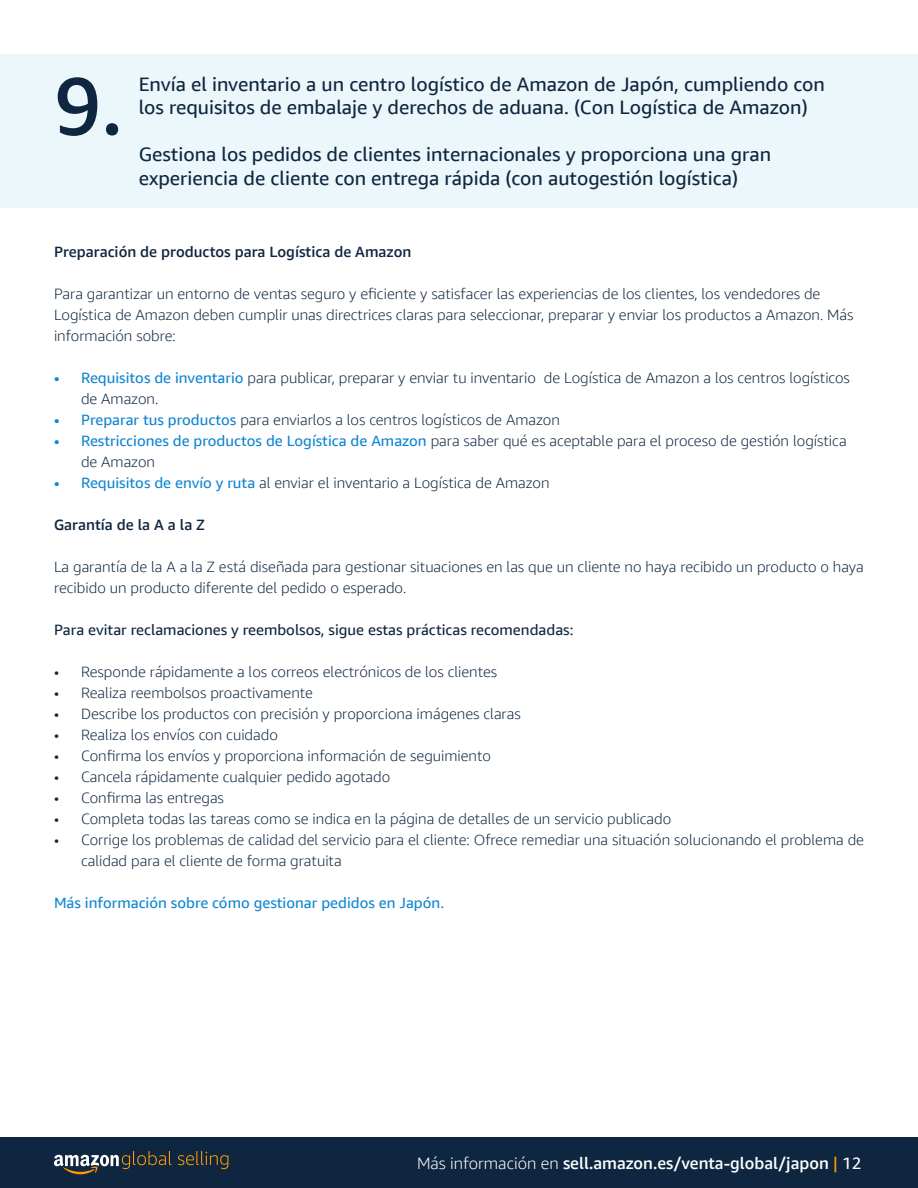
<style>
.page{position:relative;width:918px;height:1188px;background:#fff}
.page>*{position:absolute;margin:0;border:0;box-sizing:border-box;transform-origin:0 0}
.t1{font:500 81px "Amazon Ember";color:#0f2640}
.t2{font:19.5px/23.4px "Amazon Ember Display";color:#0f2640}
.t3{font:500 16.5px "Amazon Ember Display";color:#fff}
.t4{font:300 15px/21px "Amazon Ember Display";color:#0f2640}
.t5{font:15px "Amazon Ember Display";color:#0f2640}
.t6{font:500 15px "Amazon Ember Display";color:#0f2640}
.t7{font:15px "Amazon Ember Display";color:#0f86d1}
.s1{font-weight:400;color:#0f86d1}
.s2{font-weight:300}
.s3{font-weight:400;color:#f90}
.s4{font-weight:400}
</style>
<div class="page">
<div style="left:0;top:1137px;width:918px;height:51px;background:#0f2640"></div>
<svg style="left:54px;top:1151px;width:174px;height:23px"></svg>
<div style="left:0;top:54px;width:918px;height:153px;background:#ebf7fa"></div>
<h1 class="t1" style="left:54px;top:56px;width:70px">9.</h1>
<h2 class="t2" style="left:139px;top:73px;width:688px">Envía el inventario a un centro logístico de Amazon de Japón, cumpliendo con los requisitos de embalaje y derechos de aduana. (Con Logística de Amazon)</h2>
<h2 class="t2" style="left:139px;top:143px;width:634px">Gestiona los pedidos de clientes internacionales y proporciona una gran experiencia de cliente con entrega rápida (con autogestión logística)</h2>
<p class="t6" style="left:54px;top:243px;width:359px">Preparación de productos para Logística de Amazon</p>
<p class="t4" style="left:54px;top:284px;width:801px">Para garantizar un entorno de ventas seguro y eficiente y satisfacer las experiencias de los clientes, los vendedores de<br>Logística de Amazon deben cumplir unas directrices claras para seleccionar, preparar y enviar los productos a Amazon. Más información sobre:</p>
<p class="t4" style="left:81px;top:368px;width:770px;text-indent:-27px"><span class="s1">• Requisitos de inventario</span> para publicar, preparar y enviar tu inventario de Logística de Amazon a los centros logísticos de Amazon.</p>
<p class="t4" style="left:54px;top:410px;width:507px"><span class="s1">• Preparar tus productos</span> para enviarlos a los centros logísticos de Amazon</p>
<p class="t4" style="left:81px;top:431px;width:767px;text-indent:-27px"><span class="s1">• Restricciones de productos de Logística de Amazon</span> para saber qué es aceptable para el proceso de gestión logística de Amazon</p>
<p class="t4" style="left:54px;top:473px;width:497px"><span class="s1">• Requisitos de envío y ruta</span> al enviar el inventario a Logística de Amazon</p>
<p class="t6" style="left:54px;top:516px;width:153px">Garantía de la A a la Z</p>
<p class="t4" style="left:54px;top:557px;width:811px">La garantía de la A a la Z está diseñada para gestionar situaciones en las que un cliente no haya recibido un producto o haya recibido un producto diferente del pedido o esperado.</p>
<p class="t5" style="left:54px;top:621px;width:521px">Para evitar reclamaciones y reembolsos, sigue estas prácticas recomendadas:</p>
<p class="t4" style="left:54px;top:662px;width:445px">• Responde rápidamente a los correos electrónicos de los clientes</p>
<p class="t4" style="left:54px;top:683px;width:260px">• Realiza reembolsos proactivamente</p>
<p class="t4" style="left:54px;top:704px;width:468px">• Describe los productos con precisión y proporciona imágenes claras</p>
<p class="t4" style="left:54px;top:725px;width:225px">• Realiza los envíos con cuidado</p>
<p class="t4" style="left:54px;top:746px;width:438px">• Confirma los envíos y proporciona información de seguimiento</p>
<p class="t4" style="left:54px;top:767px;width:338px">• Cancela rápidamente cualquier pedido agotado</p>
<p class="t4" style="left:54px;top:788px;width:171px">• Confirma las entregas</p>
<p class="t4" style="left:54px;top:809px;width:619px">• Completa todas las tareas como se indica en la página de detalles de un servicio publicado</p>
<p class="t4" style="left:81px;top:830px;width:785px;text-indent:-27px">• Corrige los problemas de calidad del servicio para el cliente: Ofrece remediar una situación solucionando el problema de calidad para el cliente de forma gratuita</p>
<p class="t7" style="left:54px;top:894px;width:392px">Más información sobre cómo gestionar pedidos en Japón.</p>
<p class="t3" style="left:417px;top:1153px;width:446px"><span class="s2">Más información en</span> sell.amazon.es/venta-global/japon <span class="s3">|</span> <span class="s4">12</span></p>
</div>
